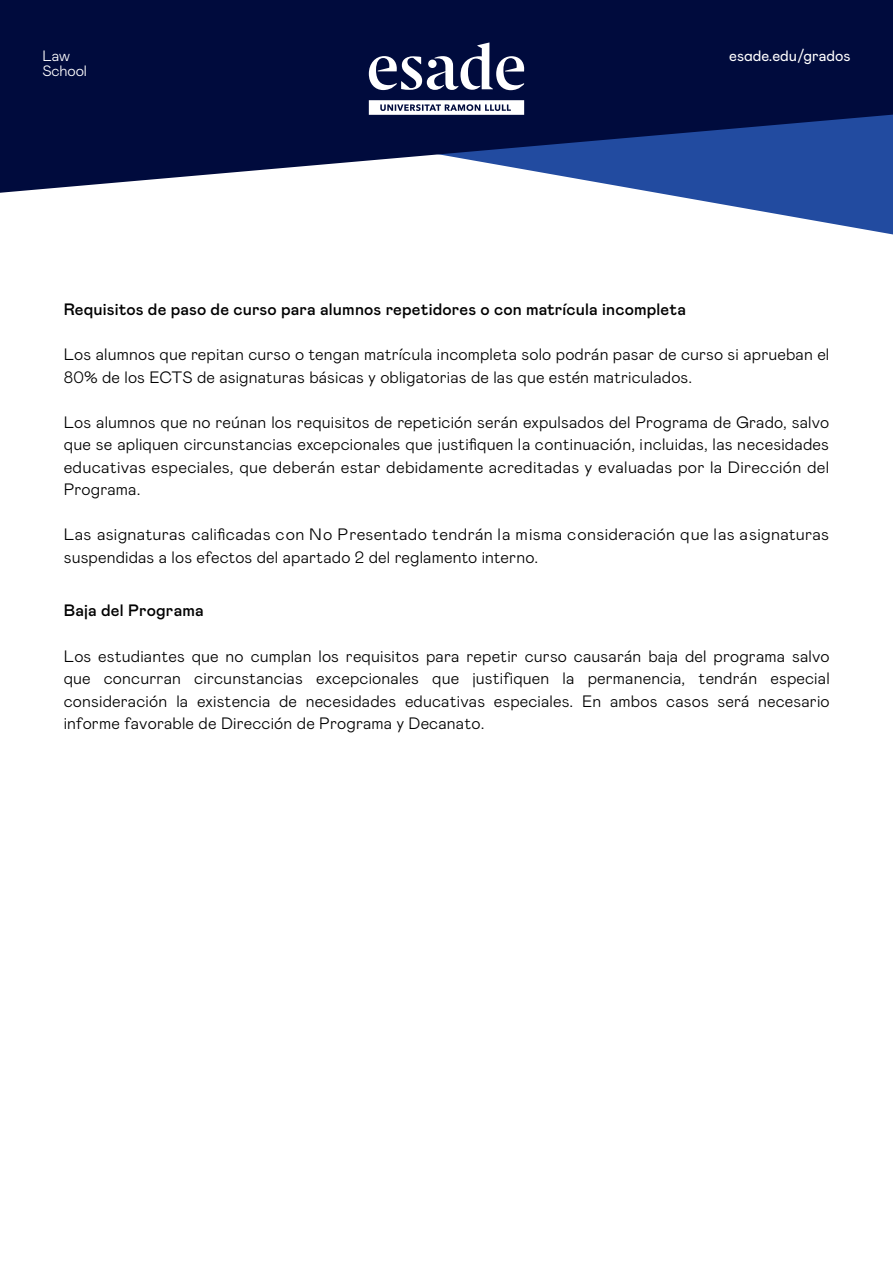
<style>
.page{position:relative;width:893px;height:1263px;background:#fff}
.page>*{position:absolute;margin:0;border:0;box-sizing:border-box;transform-origin:0 0}
.t1{font:300 16.5px/22.5px "Mabry Pro";letter-spacing:.01em;color:#000}
.t2{font:500 16.5px "Mabry Pro";letter-spacing:.01em;color:#000}
.t3{font:15px "Mabry Pro";color:#fff}
.t4{font:300 15px/15px "Mabry Pro";letter-spacing:-.01em;color:#fff}
</style>
<div class="page">
<svg style="left:669px;top:195px;width:224px;height:40px"></svg>
<svg style="left:0;top:0;width:893px;height:195px;background:#1a285b"></svg>
<svg style="left:369px;top:43px;width:155px;height:47px"></svg>
<svg style="left:369px;top:100px;width:155px;height:15px"></svg>
<p class="t4" style="left:43px;top:48px;width:46px">Law<br>School</p>
<p class="t3" style="left:729px;top:46px;width:123px">esade.edu/grados</p>
<p class="t2" style="left:64px;top:298px;width:624px">Requisitos de paso de curso para alumnos repetidores o con matrícula incompleta</p>
<p class="t1" style="left:64px;top:342px;width:767px">Los alumnos que repitan curso o tengan matrícula incompleta solo podrán pasar de curso si aprueban el<br>80% de los ECTS de asignaturas básicas y obligatorias de las que estén matriculados.</p>
<p class="t1" style="left:64px;top:410px;width:767px;text-align:justify">Los alumnos que no reúnan los requisitos de repetición serán expulsados del Programa de Grado, salvo que se apliquen circunstancias excepcionales que justifiquen la continuación, incluidas, las necesidades educativas especiales, que deberán estar debidamente acreditadas y evaluadas por la Dirección del Programa.</p>
<p class="t1" style="left:64px;top:522px;width:767px">Las asignaturas calificadas con No Presentado tendrán la misma consideración que las asignaturas suspendidas a los efectos del apartado 2 del reglamento interno.</p>
<p class="t2" style="left:64px;top:599px;width:142px">Baja del Programa</p>
<p class="t1" style="left:64px;top:644px;width:767px;text-align:justify">Los estudiantes que no cumplan los requisitos para repetir curso causarán baja del programa salvo que concurran circunstancias excepcionales que justifiquen la permanencia, tendrán especial consideración la existencia de necesidades educativas especiales. En ambos casos será necesario informe favorable de Dirección de Programa y Decanato.</p>
</div>
